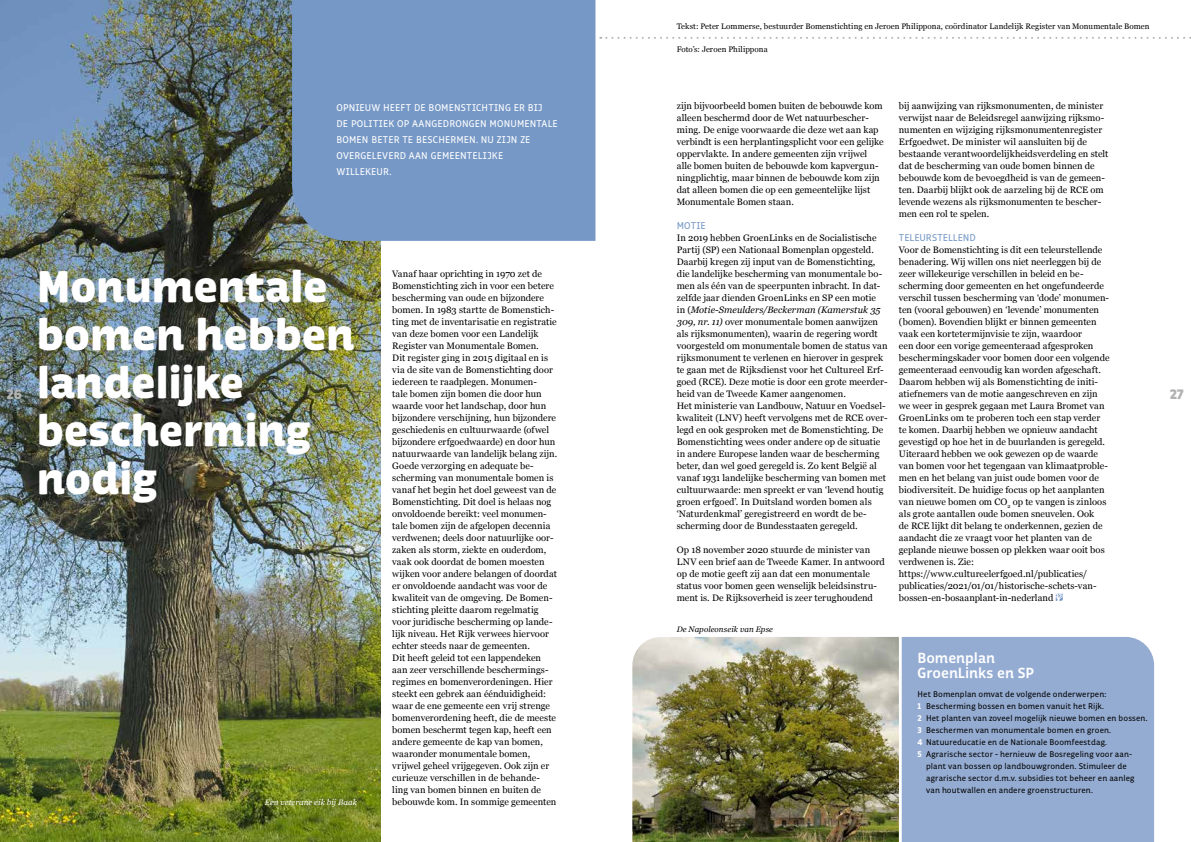
<style>
.page{position:relative;width:1191px;height:842px;background:#fff}
.page>*{position:absolute;margin:0;border:0;box-sizing:border-box;transform-origin:0 0}
.t1{font:900 44.8px/48px "Respublika FY";letter-spacing:-.005em;color:#fff}
.t2{font:700 15px/15px "Respublika FY";color:#fff}
.t3{font:900 14px "Respublika FY";color:#b3b2b2}
.t4{font:10px/16px "Respublika FY";letter-spacing:.015em;color:#fff}
.t5{font:10px "Respublika FY";letter-spacing:.005em;color:#7698c6}
.t6{font:9.4px/12px "Georgia";color:#000}
.t7{font:8.5px "Respublika FY";letter-spacing:.01em;color:#000}
.t8{font:8px "Georgia";letter-spacing:.01em;color:#000}
.t9{font:italic 8px "Georgia";letter-spacing:.01em;color:#fff}
.t10{font:italic 8px "Georgia";letter-spacing:.01em;color:#000}
.t11{font:7px "Georgia";color:#000}
.s1{font-style:italic}
.s2{font-weight:800;color:#fff}
</style>
<div class="page">
<img style="left:0;top:0;width:381px;height:842px">
<div style="left:292px;top:0;width:303px;height:241px;background:#7698c6"></div>
<svg style="left:600px;top:37px;width:591px;height:2px"></svg>
<svg style="left:1055px;top:594px;width:8px;height:7px"></svg>
<div style="left:901px;top:637px;width:253px;height:205px;background:#95acd2"></div>
<img style="left:632px;top:637px;width:267px;height:205px">
<p class="t8" style="left:677px;top:20px;width:474px">Tekst: Peter Lommerse, bestuurder Bomenstichting en Jeroen Philippona, coördinator Landelijk Register van Monumentale Bomen</p>
<p class="t8" style="left:677px;top:43px;width:92px">Foto’s: Jeroen Philippona</p>
<p class="t6" style="left:677px;top:99px;width:208px">zijn bijvoorbeeld bomen buiten de bebouwde kom alleen beschermd door de Wet natuurbescher&shy;ming. De enige voorwaarde die deze wet aan kap verbindt is een herplantingsplicht voor een gelijke oppervlakte. In andere gemeenten zijn vrijwel alle bomen buiten de bebouwde kom kapvergun&shy;ningplichtig, maar binnen de bebouwde kom zijn dat alleen bomen die op een gemeentelijke lijst Monumentale Bomen staan.</p>
<p class="t5" style="left:677px;top:219px;width:30px">MOTIE</p>
<p class="t6" style="left:677px;top:231px;width:212px">In 2019 hebben GroenLinks en de Socialistische Partij (SP) een Nationaal Bomenplan opgesteld.<br>Daarbij kregen zij input van de Bomenstichting, die landelijke bescherming van monumentale bo&shy;men als één van de speerpunten inbracht. In dat&shy;zelfde jaar dienden GroenLinks en SP een motie<br>in (<span class="s1">Motie-Smeulders/Beckerman (Kamerstuk 35<br>309, nr. 11)</span> over monumentale bomen aanwijzen als rijksmonumenten), waarin de regering wordt voorgesteld om monumentale bomen de status van rijksmonument te verlenen en hierover in gesprek te gaan met de Rijksdienst voor het Cultureel Erf&shy;goed (RCE). Deze motie is door een grote meerder&shy;heid van de Tweede Kamer aangenomen.<br>Het ministerie van Landbouw, Natuur en Voedsel&shy;kwaliteit (LNV) heeft vervolgens met de RCE over&shy;legd en ook gesproken met de Bomenstichting. De Bomenstichting wees onder andere op de situatie in andere Europese landen waar de bescherming beter, dan wel goed geregeld is. Zo kent België al vanaf 1931 landelijke bescherming van bomen met cultuurwaarde: men spreekt er van ‘levend houtig groen erfgoed’. In Duitsland worden bomen als ‘Naturdenkmal’ geregistreerd en wordt de be&shy;scherming door de Bundesstaaten geregeld.</p>
<p class="t6" style="left:677px;top:543px;width:210px">Op 18 november 2020 stuurde de minister van LNV een brief aan de Tweede Kamer. In antwoord op de motie geeft zij aan dat een monumentale status voor bomen geen wenselijk beleidsinstru&shy;ment is. De Rijksoverheid is zeer terughoudend</p>
<p class="t6" style="left:899px;top:99px;width:211px">bij aanwijzing van rijksmonumenten, de minister verwijst naar de Beleidsregel aanwijzing rijksmo&shy;numenten en wijziging rijksmonumentenregister Erfgoedwet. De minister wil aansluiten bij de bestaande verantwoordelijkheidsverdeling en stelt dat de bescherming van oude bomen binnen de bebouwde kom de bevoegdheid is van de gemeen&shy;ten. Daarbij blijkt ook de aarzeling bij de RCE om levende wezens als rijksmonumenten te bescher&shy;men een rol te spelen.</p>
<p class="t5" style="left:899px;top:231px;width:78px">TELEURSTELLEND</p>
<p class="t6" style="left:899px;top:243px;width:212px">Voor de Bomenstichting is dit een teleurstellende benadering. Wij willen ons niet neerleggen bij de zeer willekeurige verschillen in beleid en be&shy;scherming door gemeenten en het ongefundeerde verschil tussen bescherming van ‘dode’ monumen&shy;ten (vooral gebouwen) en ‘levende’ monumenten (bomen). Bovendien blijkt er binnen gemeenten vaak een kortetermijnvisie te zijn, waardoor<br>een door een vorige gemeenteraad afgesproken beschermingskader voor bomen door een volgende gemeenteraad eenvoudig kan worden afgeschaft.<br>Daarom hebben wij als Bomenstichting de initi&shy;atiefnemers van de motie aangeschreven en zijn we weer in gesprek gegaan met Laura Bromet van GroenLinks om te proberen toch een stap verder te komen. Daarbij hebben we opnieuw aandacht gevestigd op hoe het in de buurlanden is geregeld.<br>Uiteraard hebben we ook gewezen op de waarde van bomen voor het tegengaan van klimaatproble&shy;men en het belang van juist oude bomen voor de biodiversiteit. De huidige focus op het aanplanten van nieuwe bomen om CO<sub>2</sub> op te vangen is zinloos als grote aantallen oude bomen sneuvelen. Ook<br>de RCE lijkt dit belang te onderkennen, gezien de aandacht die ze vraagt voor het planten van de geplande nieuwe bossen op plekken waar ooit bos verdwenen is. Zie: https://www.cultureelerfgoed.nl/publicaties/ publicaties/2021/01/01/historische-schets-van&shy;bossen-en-bosaanplant-in-nederland</p>
<p class="t4" style="left:336px;top:100px;width:223px">OPNIEUW HEEFT DE BOMENSTICHTING ER BIJ<br>DE POLITIEK OP AANGEDRONGEN MONUMENTALE<br>BOMEN BETER TE BESCHERMEN. NU ZIJN ZE<br>OVERGELEVERD AAN GEMEENTELIJKE<br>WILLEKEUR.</p>
<h1 class="t1" style="left:37px;top:266px;width:319px">Monumentale bomen hebben landelijke bescherming nodig</h1>
<p class="t6" style="left:392px;top:267px;width:166px">Vanaf haar oprichting in 1970 zet de Bomenstichting zich in voor een betere bescherming van oude en bijzondere bomen. In 1983 startte de Bomenstich&shy;ting met de inventarisatie en registratie van deze bomen voor een Landelijk Register van Monumentale Bomen.<br>Dit register ging in 2015 digitaal en is via de site van de Bomenstichting door iedereen te raadplegen. Monumen-<br>tale bomen zijn bomen die door hun waarde voor het landschap, door hun bijzondere verschijning, hun bijzondere geschiedenis en cultuurwaarde (ofwel bijzondere erfgoedwaarde) en door hun natuurwaarde van landelijk belang zijn.<br>Goede verzorging en adequate be&shy;scherming van monumentale bomen is vanaf het begin het doel geweest van de Bomenstichting. Dit doel is helaas nog onvoldoende bereikt: veel monumen&shy;tale bomen zijn de afgelopen decennia verdwenen; deels door natuurlijke oor&shy;zaken als storm, ziekte en ouderdom, vaak ook doordat de bomen moesten wijken voor andere belangen of doordat er onvoldoende aandacht was voor de kwaliteit van de omgeving. De Bomen&shy;stichting pleitte daarom regelmatig voor juridische bescherming op lande&shy;lijk niveau. Het Rijk verwees hiervoor echter steeds naar de gemeenten.<br>Dit heeft geleid tot een lappendeken aan zeer verschillende beschermings&shy;regimes en bomenverordeningen. Hier steekt een gebrek aan éénduidigheid: waar de ene gemeente een vrij strenge bomenverordening heeft, die de meeste bomen beschermt tegen kap, heeft een andere gemeente de kap van bomen, waaronder monumentale bomen, vrijwel geheel vrijgegeven. Ook zijn er curieuze verschillen in de behande&shy;ling van bomen binnen en buiten de bebouwde kom. In sommige gemeenten</p>
<p class="t11" style="left:9px;top:385px;width:39px;rotate:-90deg">zomer 2022</p>
<h3 class="t3" style="left:7px;top:385px;width:17px">26</h3>
<h3 class="t3" style="left:1169px;top:385px;width:16px">27</h3>
<p class="t11" style="left:9px;top:448px;width:45px;rotate:-90deg">Bomennieuws</p>
<p class="t10" style="left:677px;top:623px;width:98px">De Napoleonseik van Epse</p>
<h2 class="t2" style="left:917px;top:651px;width:118px">Bomenplan<br>GroenLinks en SP</h2>
<p class="t7" style="left:917px;top:689px;width:190px">Het Bomenplan omvat de volgende onderwerpen:</p>
<p class="t7" style="left:917px;top:701px;width:188px"><span class="s2">1</span> Bescherming bossen en bomen vanuit het Rijk.</p>
<p class="t7" style="left:917px;top:713px;width:231px"><span class="s2">2</span> Het planten van zoveel mogelijk nieuwe bomen en bossen.</p>
<p class="t7" style="left:917px;top:725px;width:195px"><span class="s2">3</span> Beschermen van monumentale bomen en groen.</p>
<p class="t7" style="left:917px;top:737px;width:191px"><span class="s2">4</span> Natuureducatie en de Nationale Boomfeestdag.</p>
<p class="t7" style="left:917px;top:749px;width:216px"><span class="s2">5</span> Agrarische sector – hernieuw de Bosregeling voor aan-</p>
<p class="t7" style="left:926px;top:761px;width:202px">plant van bossen op landbouwgronden. Stimuleer de</p>
<p class="t7" style="left:926px;top:773px;width:210px">agrarische sector d.m.v. subsidies tot beheer en aanleg</p>
<p class="t7" style="left:926px;top:785px;width:168px">van houtwallen en andere groenstructuren.</p>
<p class="t9" style="left:265px;top:796px;width:94px">Een veterane eik bij Baak</p>
</div>
